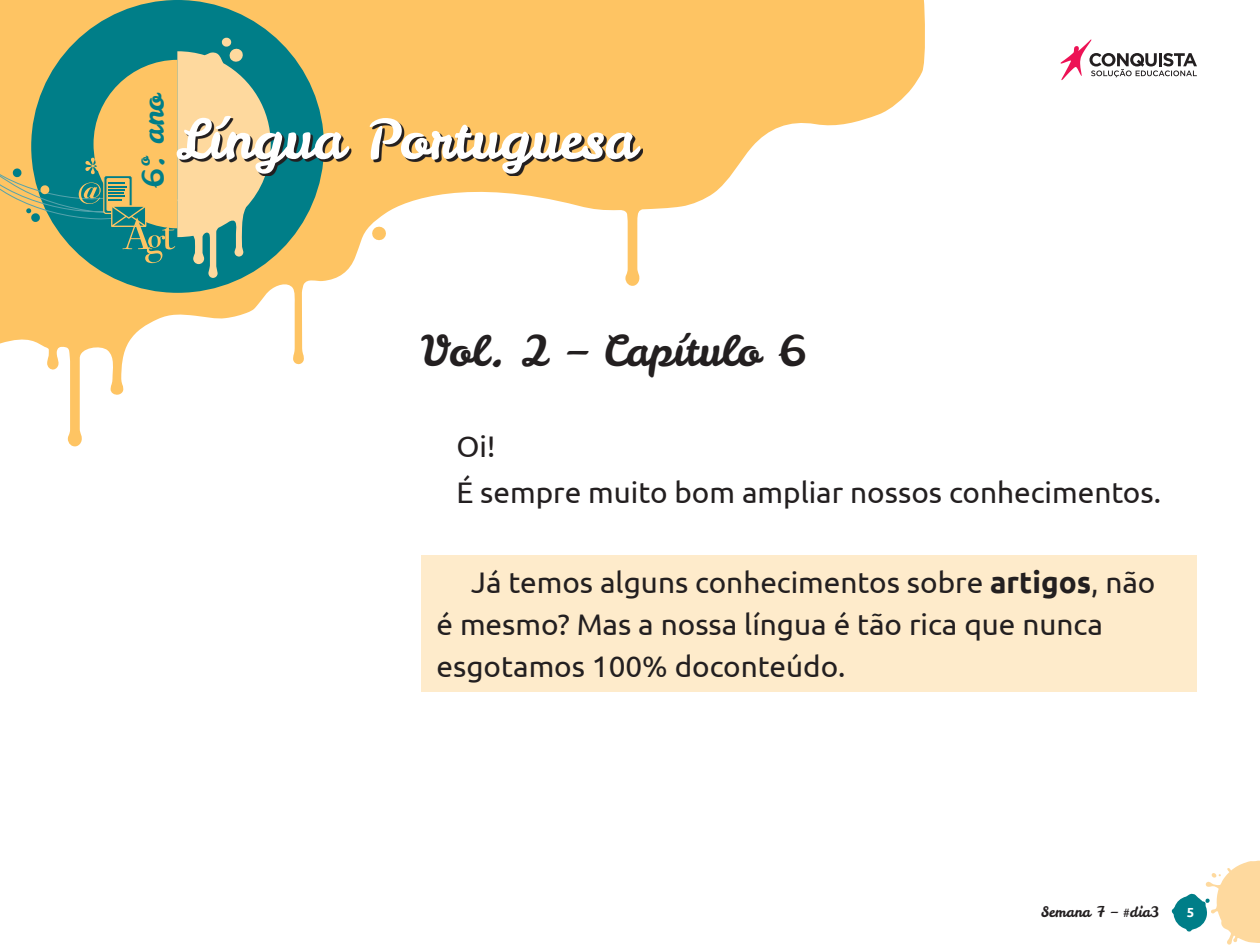
<style>
.page{position:relative;width:1260px;height:945px;background:#fff}
.page>*{position:absolute;margin:0;border:0;box-sizing:border-box;transform-origin:0 0}
.t1{font:54.25px "Leckerli One";color:#fff}
.t2{font:42px "Leckerli One";color:#231f20}
.t3{font:29.75px/42px "Ubuntu";color:#231f20}
.t4{font:29.4px "Leckerli One";color:#007e88}
.t5{font:14.35px "Leckerli One";color:#231f20}
.t6{font:700 13.12px "Ubuntu";color:#fff}
.s1{font-weight:700}
</style>
<div class="page">
<svg style="left:0;top:0;width:925px;height:447px"></svg>
<div style="left:31px;top:0;width:293px;height:293px;background:#007e88;border-radius:50%"></div>
<svg style="left:1172px;top:861px;width:88px;height:84px"></svg>
<svg style="left:1061px;top:39px;width:136px;height:41px"></svg>
<svg style="left:0;top:37px;width:271px;height:241px"></svg>
<svg style="left:179px;top:118px;width:464px;height:58px;background:#a99059"></svg>
<div style="left:422px;top:555px;width:775px;height:137px;background:#feebcb"></div>
<p class="t4" style="left:133px;top:189px;width:98px;rotate:-90deg">6º. ano</p>
<h1 class="t1" style="left:176px;top:103px;width:461px">Língua Portuguesa</h1>
<h2 class="t2" style="left:422px;top:322px;width:387px">Vol. 2 – Capítulo 6</h2>
<p class="t3" style="left:456px;top:423px;width:706px;line-height:45.7px">Oi!<br>É sempre muito bom ampliar nossos conhecimentos.</p>
<p class="t3" style="left:437px;top:561px;width:720px;text-indent:35px">Já temos alguns conhecimentos sobre <span class="s1">artigos</span>, não é mesmo? Mas a nossa língua é tão rica que nunca esgotamos 100% doconteúdo.</p>
<p class="t5" style="left:1041px;top:903px;width:120px">Semana 7 – #dia3</p>
<p class="t6" style="left:1187px;top:905px;width:9px">5</p>
</div>
